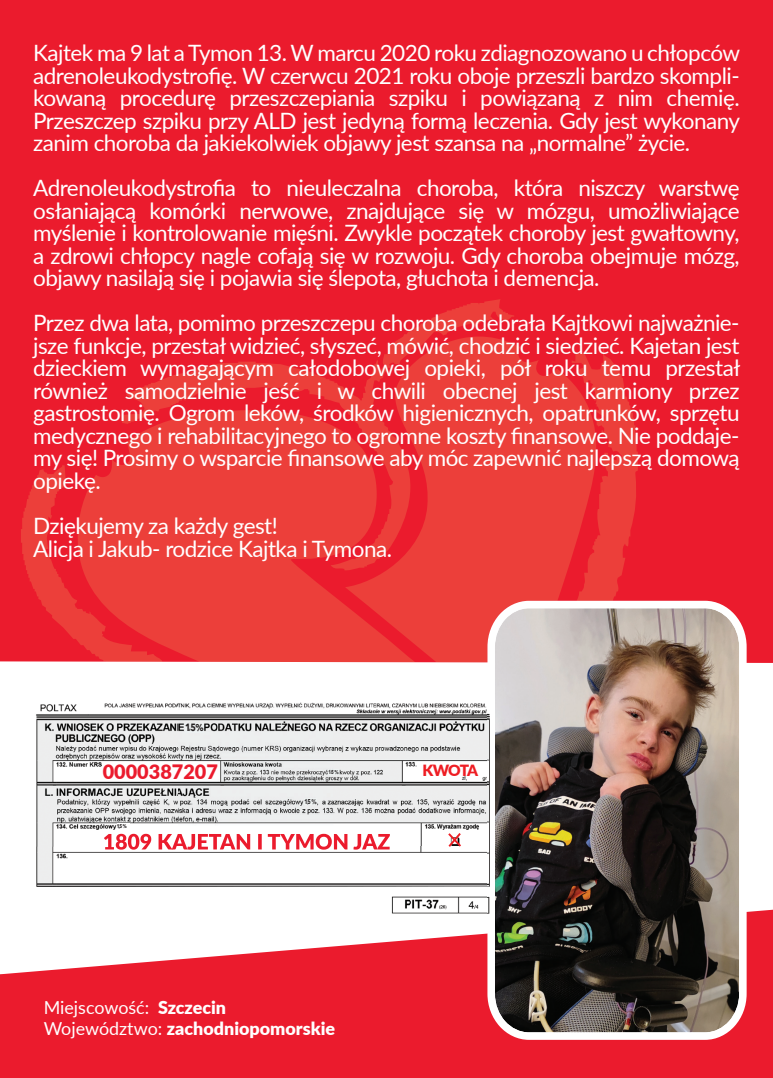
<style>
.page{position:relative;width:773px;height:1078px;background:#fff}
.page>*{position:absolute;margin:0;border:0;box-sizing:border-box;transform-origin:0 0}
.t1{font:22.5px/22.5px "Lato";letter-spacing:-.025em;color:#fff;text-align:justify}
.t2{font:900 19.75px "Lato";color:#eb1b2d}
.t3{font:900 18px/21.5px "Lato";color:#fff}
.t4{font:900 15.5px "Lato";letter-spacing:-.07em;color:#ee1d23}
.t5{font:700 10.5px "Avenir Next LT Pro";color:#231f20;scale:.81 1}
.t6{font:700 7px "Arial";color:#231f20;scale:.81 1}
.t7{font:700 5.75px "Arial";color:#231f20;scale:.81 1}
.t8{font:700 5.5px "Avenir Next LT Pro";color:#231f20;scale:.81 1}
.s1{font-size:8.25px}
.s2{font-size:9.75px}
.s3{font-size:4.5px}
.s4{font-size:5.5px}
.s5{font-size:6.5px}
.s6{font-weight:400}
</style>
<div class="page">
<div style="left:0;top:0;width:772px;height:785px;background:#eb1b2d"></div>
<svg style="left:21px;top:299px;width:616px;height:362px;fill:#eb3d39"></svg>
<svg style="left:78px;top:410px;width:337px;height:251px;fill:#ec3f3a"></svg>
<div style="left:0;top:661px;width:772px;height:124px;background:#fff"></div>
<svg style="left:0;top:909px;width:772px;height:168px;fill:#eb1b2d"></svg>
<img style="left:487px;top:600px;width:259px;height:439px">
<img style="left:25px;top:699px;width:154px;height:147px">
<img style="left:179px;top:699px;width:154px;height:125px">
<img style="left:333px;top:699px;width:154px;height:147px">
<img style="left:25px;top:846px;width:462px;height:74px">
<img style="left:487px;top:699px;width:21px;height:221px">
<img style="left:104px;top:833px;width:286px;height:16px">
<div style="left:185px;top:722px;width:19px;height:10px;background:#edf1f2"></div>
<svg style="left:448px;top:832px;width:13px;height:14px"></svg>
<div style="left:304px;top:797px;width:12px;height:7px;background:#eef2f2"></div>
<div style="left:328px;top:768px;width:10px;height:6px;background:#eef2f2"></div>
<div style="left:117px;top:822px;width:12px;height:7px;background:#fff"></div>
<p class="t1" style="left:33px;top:41px;width:708px">Kajtek ma 9 lat a Tymon 13. W marcu 2020 roku zdiagnozowano u chłopców adrenoleukodystrofię. W czerwcu 2021 roku oboje przeszli bardzo skompli&shy;kowaną procedurę przeszczepiania szpiku i powiązaną z nim chemię.<br>Przeszczep szpiku przy ALD jest jedyną formą leczenia. Gdy jest wykonany zanim choroba da jakiekolwiek objawy jest szansa na „normalne” życie.</p>
<p class="t1" style="left:33px;top:176px;width:708px">Adrenoleukodystrofia to nieuleczalna choroba, która niszczy warstwę osłaniającą komórki nerwowe, znajdujące się w mózgu, umożliwiające myślenie i kontrolowanie mięśni. Zwykle początek choroby jest gwałtowny, a zdrowi chłopcy nagle cofają się w rozwoju. Gdy choroba obejmuje mózg, objawy nasilają się i pojawia się ślepota, głuchota i demencja.</p>
<p class="t1" style="left:33px;top:311px;width:708px">Przez dwa lata, pomimo przeszczepu choroba odebrała Kajtkowi najważnie&shy;jsze funkcje, przestał widzieć, słyszeć, mówić, chodzić i siedzieć. Kajetan jest dzieckiem wymagającym całodobowej opieki, pół roku temu przestał również samodzielnie jeść i w chwili obecnej jest karmiony przez gastrostomię. Ogrom leków, środków higienicznych, opatrunków, sprzętu medycznego i rehabilitacyjnego to ogromne koszty finansowe. Nie poddaje&shy;my się! Prosimy o wsparcie finansowe aby móc zapewnić najlepszą domową opiekę.</p>
<p class="t1" style="left:33px;top:513px;width:360px">Dziękujemy za każdy gest!<br>Alicja i Jakub- rodzice Kajtka i Tymona.</p>
<p class="t5" style="left:185px;top:720px;width:25px">1 5<span class="s1">,</span> <span class="s2">%</span></p>
<p class="t2" style="left:103px;top:756px;width:117px">0000387207</p>
<p class="t4" style="left:422px;top:758px;width:57px">KWOTA</p>
<p class="t7" style="left:328px;top:767px;width:14px">1 5<span class="s3">,</span> <span class="s4">%</span></p>
<p class="t8" style="left:117px;top:822px;width:14px">1 5, %</p>
<p class="t6" style="left:304px;top:796px;width:17px">1 5<span class="s4">,</span> <span class="s5">%</span></p>
<p class="t3" style="left:44px;top:995px;width:293px"><span class="s6">Miejscowość:</span> Szczecin<br><span class="s6">Województwo:</span> zachodniopomorskie</p>
</div>
